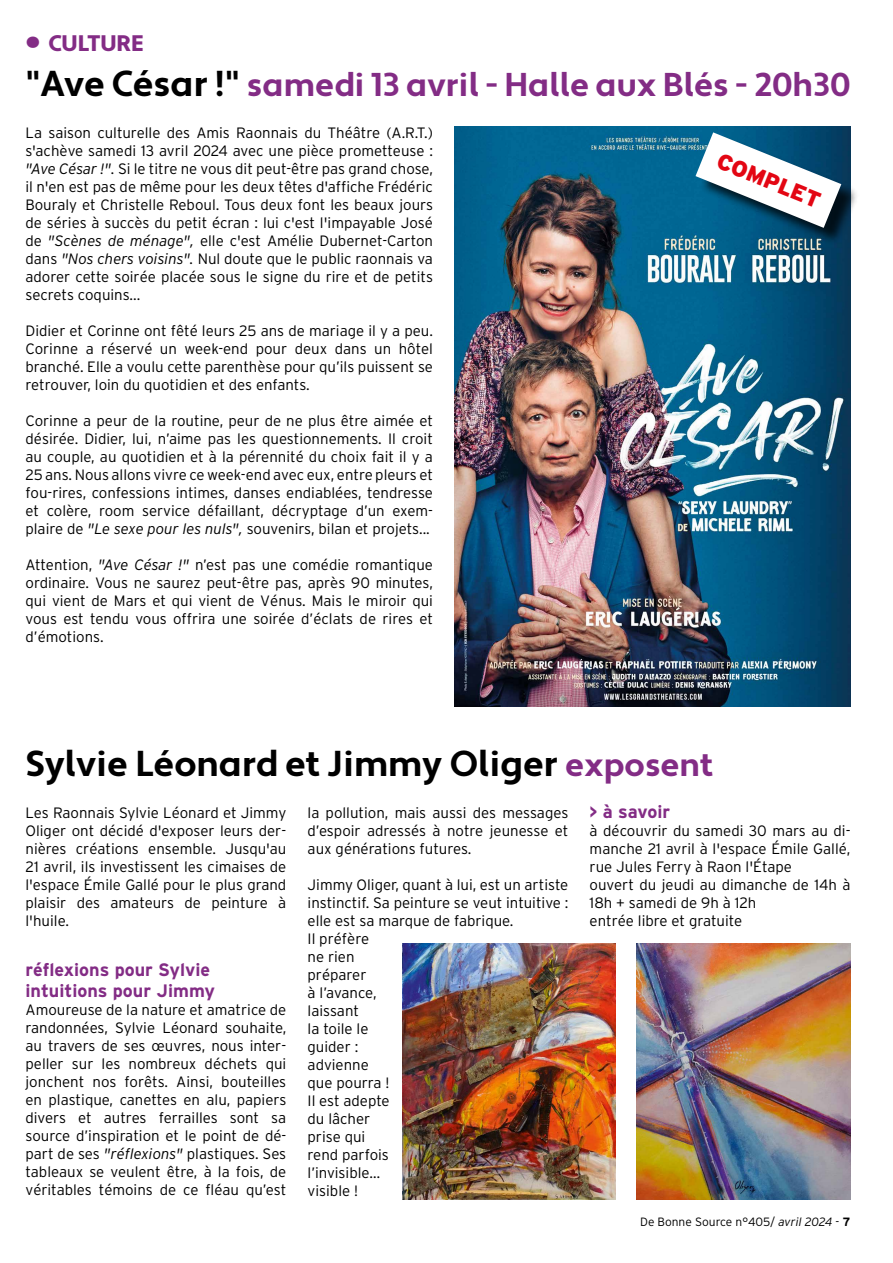
<style>
.page{position:relative;width:893px;height:1263px;background:#fff}
.page>*{position:absolute;margin:0;border:0;box-sizing:border-box;transform-origin:0 0}
.t1{font:700 36px "Apertura";color:#000}
.t2{font:700 33px "Apertura";color:#832c85}
.t3{font:900 22.5px "Apertura";color:#832c85}
.t4{font:900 22.5px "Interstate";color:#e30613}
.t5{font:700 18px/21.6px "Interstate";color:#832c85}
.t6{font:300 15px/18px "Interstate";color:#000;text-align:justify}
.t7{font:300 12px "Interstate";color:#000}
.s1{font-size:45px}
.s2{font-size:36px;color:#000}
.s3{font-style:italic}
.s4{font-size:33px;color:#832c85}
.s5{font-weight:700}
</style>
<div class="page">
<img style="left:455px;top:126px;width:395px;height:580px">
<img style="left:636px;top:943px;width:214px;height:256px">
<img style="left:402px;top:943px;width:213px;height:256px">
<div style="left:699px;top:136px;width:160px;height:110px;background:#000;opacity:.75"></div>
<svg style="left:695px;top:132px;width:146px;height:96px"></svg>
<h3 class="t3" style="left:26px;top:29px;width:119px"><span class="s1">•</span> CULTURE</h3>
<h2 class="t2" style="left:26px;top:65px;width:826px"><span class="s2">"Ave César !"</span> samedi 13 avril - Halle aux Blés - 20h30</h2>
<p class="t6" style="left:26px;top:123px;width:409px">La saison culturelle des Amis Raonnais du Théâtre (A.R.T.) s'achève samedi 13 avril 2024 avec une pièce prometteuse : <span class="s3">"Ave César !".</span> Si le titre ne vous dit peut-être pas grand chose, il n'en est pas de même pour les deux têtes d'affiche Frédéric Bouraly et Christelle Reboul. Tous deux font les beaux jours de séries à succès du petit écran : lui c'est l'impayable José de <span class="s3">"Scènes de ménage",</span> elle c'est Amélie Dubernet-Carton dans <span class="s3">"Nos chers voisins".</span> Nul doute que le public raonnais va adorer cette soirée placée sous le signe du rire et de petits secrets coquins...</p>
<p class="t6" style="left:26px;top:321px;width:409px">Didier et Corinne ont fêté leurs 25 ans de mariage il y a peu.<br>Corinne a réservé un week-end pour deux dans un hôtel branché. Elle a voulu cette parenthèse pour qu’ils puissent se retrouver, loin du quotidien et des enfants.</p>
<p class="t6" style="left:26px;top:411px;width:409px">Corinne a peur de la routine, peur de ne plus être aimée et désirée. Didier, lui, n’aime pas les questionnements. Il croit au couple, au quotidien et à la pérennité du choix fait il y a 25 ans. Nous allons vivre ce week-end avec eux, entre pleurs et fou-rires, confessions intimes, danses endiablées, tendresse et colère, room service défaillant, décryptage d’un exem&shy;plaire de <span class="s3">"Le sexe pour les nuls",</span> souvenirs, bilan et projets...</p>
<p class="t6" style="left:26px;top:555px;width:409px">Attention, <span class="s3">"Ave César !"</span> n’est pas une comédie romantique ordinaire. Vous ne saurez peut-être pas, après 90 minutes, qui vient de Mars et qui vient de Vénus. Mais le miroir qui vous est tendu vous offrira une soirée d’éclats de rires et d’émotions.</p>
<h3 class="t4" style="left:723px;top:148px;width:111px;rotate:22deg">COMPLET</h3>
<h1 class="t1" style="left:26px;top:742px;width:689px">Sylvie Léonard et Jimmy Oliger <span class="s4">exposent</span></h1>
<p class="t5" style="left:590px;top:801px;width:82px">&gt; à savoir</p>
<p class="t6" style="left:590px;top:822px;width:262px;text-align:left">à découvrir du samedi 30 mars au di&shy;manche 21 avril à l'espace Émile Gallé, rue Jules Ferry à Raon l'Étape<br>ouvert du jeudi au dimanche de 14h à<br>18h + samedi de 9h à 12h<br>entrée libre et gratuite</p>
<p class="t6" style="left:26px;top:804px;width:262px">Les Raonnais Sylvie Léonard et Jimmy Oliger ont décidé d'exposer leurs der&shy;nières créations ensemble. Jusqu'au 21 avril, ils investissent les cimaises de l'espace Émile Gallé pour le plus grand plaisir des amateurs de peinture à l'huile.</p>
<p class="t5" style="left:26px;top:958px;width:191px">réflexions pour Sylvie intuitions pour Jimmy</p>
<p class="t6" style="left:26px;top:1001px;width:262px">Amoureuse de la nature et amatrice de randonnées, Sylvie Léonard souhaite, au travers de ses œuvres, nous inter&shy;peller sur les nombreux déchets qui jonchent nos forêts. Ainsi, bouteilles en plastique, canettes en alu, papiers divers et autres ferrailles sont sa source d’inspiration et le point de dé&shy;part de ses <span class="s3">"réflexions"</span> plastiques. Ses tableaux se veulent être, à la fois, de véritables témoins de ce fléau qu’est</p>
<p class="t6" style="left:308px;top:804px;width:262px">la pollution, mais aussi des messages d’espoir adressés à notre jeunesse et aux générations futures.</p>
<p class="t6" style="left:308px;top:876px;width:262px;text-align:left">Jimmy Oliger, quant à lui, est un artiste instinctif. Sa peinture se veut intuitive : elle est sa marque de fabrique.<br>Il préfère<br>ne rien<br>préparer<br>à l’avance,<br>laissant<br>la toile le<br>guider :<br>advienne<br>que pourra !<br>Il est adepte<br>du lâcher<br>prise qui<br>rend parfois<br>l’invisible…<br>visible !</p>
<p class="t7" style="left:640px;top:1215px;width:212px">De Bonne Source n°405/ <span class="s3">avril 2024</span> - <span class="s5">7</span></p>
</div>
